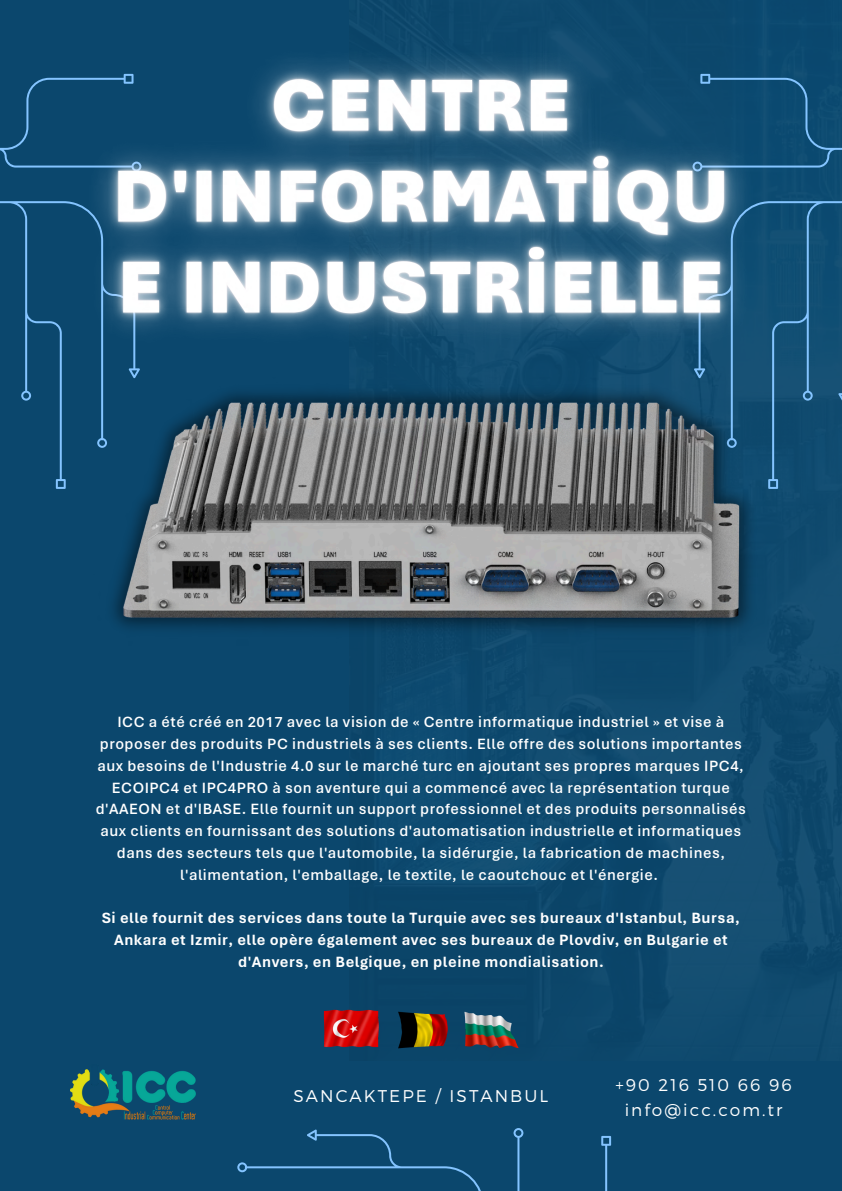
<style>
.page{position:relative;width:842px;height:1191px;background:#fff}
.page>*{position:absolute;margin:0;border:0;box-sizing:border-box;transform-origin:0 0}
.t1{font:300 17px/24.8px "Montserrat";letter-spacing:.12em;color:#fff;text-align:center}
.t2{font:600 15.6px/21.8px "Aptos";letter-spacing:.035em;color:#fff;text-align:center}
.t3{font:700 15.6px/21.7px "Aptos";letter-spacing:.035em;color:#fff;text-align:center}
</style>
<div class="page">
<div style="left:0;top:0;width:842px;height:1190px;background:#0b476d"></div>
<img style="left:475px;top:556px;width:367px;height:474px">
<svg style="left:0;top:77px;width:51px;height:324px"></svg>
<svg style="left:792px;top:79px;width:50px;height:322px"></svg>
<svg style="left:237px;top:1128px;width:375px;height:62px"></svg>
<img style="left:71px;top:1069px;width:125px;height:51px">
<img style="left:323px;top:1003px;width:202px;height:46px">
<img style="left:50px;top:377px;width:784px;height:268px">
<img style="left:51px;top:4px;width:741px;height:391px">
<h3 class="t2" style="left:96px;top:711px;width:652px">ICC a été créé en 2017 avec la vision de « Centre informatique industriel » et vise à proposer des produits PC industriels à ses clients. Elle offre des solutions importantes aux besoins de l'Industrie 4.0 sur le marché turc en ajoutant ses propres marques IPC4, ECOIPC4 et IPC4PRO à son aventure qui a commencé avec la représentation turque d'AAEON et d'IBASE. Elle fournit un support professionnel et des produits personnalisés aux clients en fournissant des solutions d'automatisation industrielle et informatiques dans des secteurs tels que l'automobile, la sidérurgie, la fabrication de machines, l'alimentation, l'emballage, le textile, le caoutchouc et l'énergie.</h3>
<h3 class="t3" style="left:102px;top:907px;width:640px">Si elle fournit des services dans toute la Turquie avec ses bureaux d'Istanbul, Bursa,<br>Ankara et Izmir, elle opère également avec ses bureaux de Plovdiv, en Bulgarie et d'Anvers, en Belgique, en pleine mondialisation.</h3>
<p class="t1" style="left:294px;top:1082px;width:256px">SANCAKTEPE / ISTANBUL</p>
<p class="t1" style="left:615px;top:1071px;width:178px">+90 216 510 66 96 info@icc.com.tr</p>
</div>
